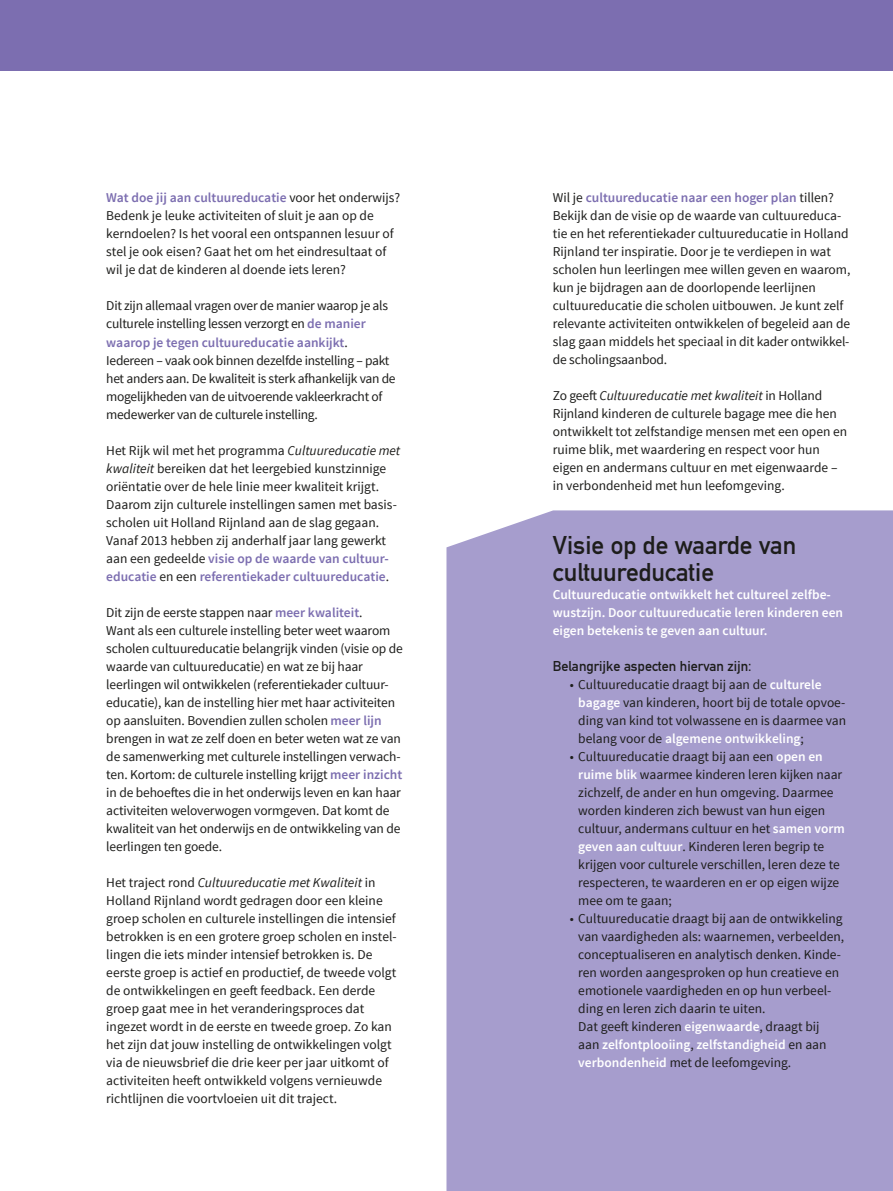
<style>
.page{position:relative;width:893px;height:1191px;background:#fff}
.page>*{position:absolute;margin:0;border:0;box-sizing:border-box;transform-origin:0 0}
.t1{font:27px/27px "DIN Mittel EF";color:#1d1d1b}
.t2{font:15px "DIN Mittel EF";color:#1d1d1b}
.t3{font:13.5px/18px "Source Sans Pro";color:#1d1d1b}
.t4{font:13.5px/18px "Source Sans Pro";letter-spacing:-.02em;color:#1d1d1b}
.t5{font:600 13.5px/18px "Source Sans Pro";color:#fff}
.s1{font-weight:600;color:#7c6eb0}
.s2{font-style:italic}
.s3{font-weight:600;color:#fff}
</style>
<div class="page">
<div style="left:446px;top:510px;width:447px;height:681px;background:#a69dcd"></div>
<div style="left:0;top:0;width:893px;height:70px;background:#7c6eb0"></div>
<p class="t3" style="left:106px;top:189px;width:295px"><span class="s1">Wat doe jij aan cultuureducatie</span> voor het onderwijs?<br>Bedenk je leuke activiteiten of sluit je aan op de kerndoelen? Is het vooral een ontspannen lesuur of stel je ook eisen? Gaat het om het eindresultaat of wil je dat de kinderen al doende iets leren?</p>
<p class="t4" style="left:106px;top:297px;width:291px">Dit zijn allemaal vragen over de manier waarop je als culturele instelling lessen verzorgt en <span class="s1">de manier waarop je tegen cultuureducatie aankijkt</span>.<br>Iedereen – vaak ook binnen dezelfde instelling – pakt het anders aan. De kwaliteit is sterk afhankelijk van de mogelijkheden van de uitvoerende vakleerkracht of medewerker van de culturele instelling.</p>
<p class="t3" style="left:106px;top:441px;width:295px">Het Rijk wil met het programma <span class="s2">Cultuureducatie met kwaliteit</span> bereiken dat het leergebied kunstzinnige oriëntatie over de hele linie meer kwaliteit krijgt.<br>Daarom zijn culturele instellingen samen met basis&shy;scholen uit Holland Rijnland aan de slag gegaan.<br>Vanaf 2013 hebben zij anderhalf jaar lang gewerkt aan een gedeelde <span class="s1">visie op de waarde van cultuur&shy;educatie</span> en een <span class="s1">referentiekader cultuureducatie</span>.</p>
<p class="t3" style="left:106px;top:603px;width:298px">Dit zijn de eerste stappen naar <span class="s1">meer kwaliteit</span>.<br>Want als een culturele instelling beter weet waarom scholen cultuureducatie belangrijk vinden (visie op de waarde van cultuureducatie) en wat ze bij haar leerlingen wil ontwikkelen (referentiekader cultuur&shy;educatie), kan de instelling hier met haar activiteiten op aansluiten. Bovendien zullen scholen <span class="s1">meer lijn </span>brengen in wat ze zelf doen en beter weten wat ze van de samenwerking met culturele instellingen verwach&shy;ten. Kortom: de culturele instelling krijgt <span class="s1">meer inzicht </span>in de behoeftes die in het onderwijs leven en kan haar activiteiten weloverwogen vormgeven. Dat komt de kwaliteit van het onderwijs en de ontwikkeling van de leerlingen ten goede.</p>
<p class="t3" style="left:106px;top:873px;width:292px">Het traject rond <span class="s2">Cultuureducatie met Kwaliteit</span> in Holland Rijnland wordt gedragen door een kleine groep scholen en culturele instellingen die intensief betrokken is en een grotere groep scholen en instel&shy;lingen die iets minder intensief betrokken is. De eerste groep is actief en productief, de tweede volgt de ontwikkelingen en geeft feedback. Een derde groep gaat mee in het veranderingsproces dat ingezet wordt in de eerste en tweede groep. Zo kan het zijn dat jouw instelling de ontwikkelingen volgt via de nieuwsbrief die drie keer per jaar uitkomt of activiteiten heeft ontwikkeld volgens vernieuwde richtlijnen die voortvloeien uit dit traject.</p>
<p class="t3" style="left:553px;top:189px;width:299px">Wil je <span class="s1">cultuureducatie naar een hoger plan</span> tillen?<br>Bekijk dan de visie op de waarde van cultuureduca&shy;tie en het referentiekader cultuureducatie in Holland Rijnland ter inspiratie. Door je te verdiepen in wat scholen hun leerlingen mee willen geven en waarom, kun je bijdragen aan de doorlopende leerlijnen cultuureducatie die scholen uitbouwen. Je kunt zelf relevante activiteiten ontwikkelen of begeleid aan de slag gaan middels het speciaal in dit kader ontwikkel&shy;de scholingsaanbod.</p>
<p class="t3" style="left:553px;top:387px;width:296px">Zo geeft <span class="s2">Cultuureducatie met kwaliteit</span> in Holland Rijnland kinderen de culturele bagage mee die hen ontwikkelt tot zelfstandige mensen met een open en ruime blik, met waardering en respect voor hun eigen en andermans cultuur en met eigenwaarde – in verbondenheid met hun leefomgeving.</p>
<h1 class="t1" style="left:553px;top:531px;width:245px">Visie op de waarde van cultuureducatie</h1>
<p class="t5" style="left:553px;top:585px;width:292px">Cultuureducatie ontwikkelt het cultureel zelfbe&shy;wustzijn. Door cultuureducatie leren kinderen een eigen betekenis te geven aan cultuur.</p>
<p class="t2" style="left:553px;top:657px;width:200px">Belangrijke aspecten hiervan zijn:</p>
<p class="t3" style="left:578px;top:675px;width:269px;text-indent:-9px">• Cultuureducatie draagt bij aan de <span class="s3">culturele bagage</span> van kinderen, hoort bij de totale opvoe&shy;ding van kind tot volwassene en is daarmee van belang voor de <span class="s3">algemene ontwikkeling</span>;</p>
<p class="t3" style="left:578px;top:747px;width:268px;text-indent:-9px">• Cultuureducatie draagt bij aan een <span class="s3">open en ruime blik</span> waarmee kinderen leren kijken naar zichzelf, de ander en hun omgeving. Daarmee worden kinderen zich bewust van hun eigen cultuur, andermans cultuur en het <span class="s3">samen vorm geven aan cultuur</span>. Kinderen leren begrip te krijgen voor culturele verschillen, leren deze te respecteren, te waarderen en er op eigen wijze mee om te gaan;</p>
<p class="t3" style="left:578px;top:909px;width:267px;text-indent:-9px">• Cultuureducatie draagt bij aan de ontwikkeling van vaardigheden als: waarnemen, verbeelden, conceptualiseren en analytisch denken. Kinde&shy;ren worden aangesproken op hun creatieve en emotionele vaardigheden en op hun verbeel&shy;ding en leren zich daarin te uiten.<br>Dat geeft kinderen <span class="s3">eigenwaarde</span>, draagt bij<br>aan <span class="s3">zelfontplooiing</span>, <span class="s3">zelfstandigheid</span> en aan <span class="s3">verbondenheid</span> met de leefomgeving.</p>
</div>
